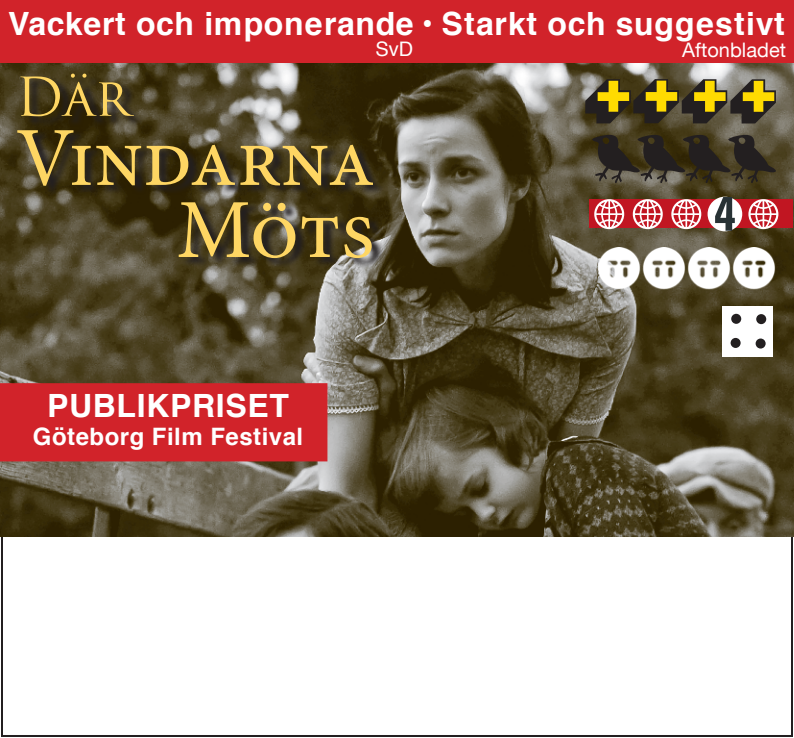
<style>
.page{position:relative;width:794px;height:738px;background:#fff}
.page>*{position:absolute;margin:0;border:0;box-sizing:border-box;transform-origin:0 0}
.t1{font:84px/72px "Minion Pro";letter-spacing:-.01em;color:#fed663;text-align:right}
.t2{font:52px "Trajan Pro 3";color:#fed663}
.t3{font:700 32px "Helvetica";letter-spacing:.02em;color:#fff}
.t4{font:700 24px "Helvetica";letter-spacing:.02em;color:#fff}
.t5{font:20px "Helvetica Neue";color:#fff}
.t6{font:20px "Helvetica";color:#fff}
</style>
<div class="page">
<hr style="left:0;top:534px;width:794px;height:2px;background:#231f20">
<img style="left:0;top:62px;width:794px;height:473px">
<svg style="left:22px;top:76px;width:125px;height:52px;background:#3e341b"></svg>
<svg style="left:21px;top:129px;width:364px;height:139px;background:#453c23"></svg>
<div style="left:0;top:0;width:794px;height:62px;background:#d1232a"></div>
<svg style="left:585px;top:79px;width:191px;height:44px;background:#70642a"></svg>
<svg style="left:592px;top:135px;width:184px;height:48px;background:#3d3627"></svg>
<div style="left:590px;top:199px;width:203px;height:29px;background:#c11622"></div>
<svg style="left:633px;top:199px;width:30px;height:30px"></svg>
<svg style="left:671px;top:199px;width:30px;height:30px"></svg>
<svg style="left:748px;top:199px;width:30px;height:30px"></svg>
<svg style="left:594px;top:199px;width:30px;height:30px"></svg>
<svg style="left:707px;top:196px;width:35px;height:35px"></svg>
<svg style="left:710px;top:197px;width:30px;height:33px"></svg>
<img style="left:595px;top:247px;width:44px;height:46px">
<img style="left:639px;top:247px;width:45px;height:46px">
<img style="left:684px;top:247px;width:45px;height:46px">
<img style="left:729px;top:247px;width:49px;height:46px">
<div style="left:723px;top:305px;width:50px;height:51px;background:#fff"></div>
<div style="left:731px;top:313px;width:10px;height:10px;background:#231f20;border-radius:50%"></div>
<div style="left:756px;top:314px;width:10px;height:10px;background:#231f20;border-radius:50%"></div>
<div style="left:755px;top:338px;width:10px;height:10px;background:#231f20;border-radius:50%"></div>
<svg style="left:730px;top:337px;width:10px;height:10px"></svg>
<div style="left:2px;top:385px;width:323px;height:74px;background:#d1232a"></div>
<div style="left:0;top:383px;width:327px;height:78px;border:4px solid #d1232a"></div>
<p class="t3" style="left:8px;top:-2px;width:778px">Vackert och imponerande • Starkt och suggestivt</p>
<p class="t6" style="left:375px;top:34px;width:39px">SvD</p>
<p class="t5" style="left:682px;top:36px;width:105px">Aftonbladet</p>
<h2 class="t2" style="left:16px;top:61px;width:115px">Där</h2>
<h1 class="t1" style="left:16px;top:122px;width:361px">Vindarna<br>Möts</h1>
<p class="t3" style="left:47px;top:380px;width:243px">PUBLIKPRISET</p>
<p class="t4" style="left:33px;top:417px;width:272px">Göteborg Film Festival</p>
</div>
